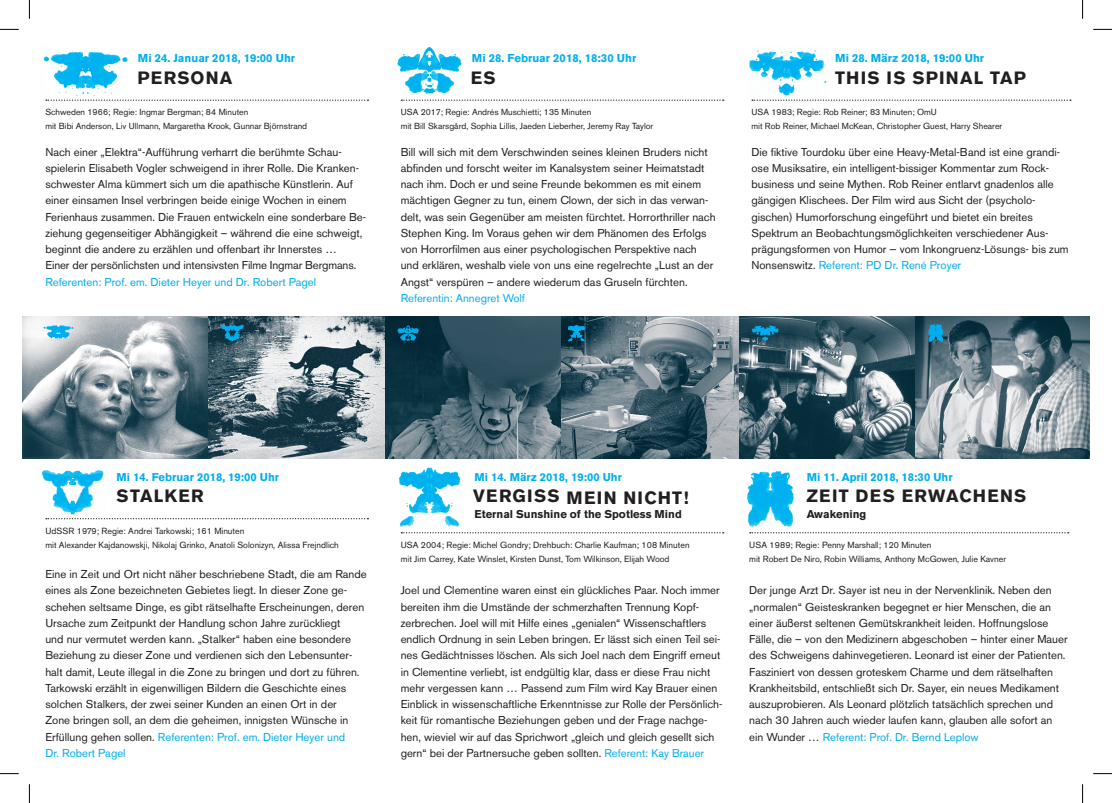
<style>
.page{position:relative;width:1112px;height:803px;background:#fff}
.page>*{position:absolute;margin:0;border:0;box-sizing:border-box;transform-origin:0 0}
.t1{font:700 17.62px "Akzidenz Grotesk BE";letter-spacing:.07em;color:#231f20}
.t2{font:11.38px/16.2px "Akzidenz Grotesk BE";color:#231f20}
.t3{font:700 11.38px "Akzidenz Grotesk BE";color:#00aeef}
.t4{font:11.38px "Akzidenz Grotesk BE";color:#00aeef}
.t5{font:700 11.25px "Akzidenz Grotesk BE";color:#00aeef}
.t6{font:11.25px "Akzidenz Grotesk BE";color:#00aeef}
.t7{font:700 11.25px "Akzidenz Grotesk BE";color:#231f20}
.t8{font:8.88px/14px "Akzidenz Grotesk BE";color:#231f20}
.t9{font:8.75px/14px "Akzidenz Grotesk BE";color:#231f20}
.s1{color:#00aeef}
.s2{font-size:11.25px;color:#00aeef}
.s3{font-size:11.38px;color:#231f20}
</style>
<div class="page">
<img style="left:41px;top:458px;width:65px;height:57px">
<img style="left:43px;top:51px;width:86px;height:50px">
<img style="left:747px;top:467px;width:53px;height:67px">
<img style="left:395px;top:458px;width:74px;height:76px">
<img style="left:749px;top:50px;width:78px;height:50px">
<img style="left:397px;top:47px;width:66px;height:54px">
<img style="left:22px;top:316px;width:539px;height:142px">
<img style="left:561px;top:316px;width:528px;height:142px">
<svg style="left:46px;top:100px;width:322px;height:1px"></svg>
<svg style="left:401px;top:100px;width:322px;height:1px"></svg>
<svg style="left:751px;top:100px;width:319px;height:1px"></svg>
<svg style="left:46px;top:518px;width:322px;height:1px"></svg>
<svg style="left:401px;top:532px;width:322px;height:1px"></svg>
<svg style="left:749px;top:532px;width:319px;height:1px"></svg>
<svg style="left:397px;top:325px;width:22px;height:16px"></svg>
<svg style="left:44px;top:325px;width:29px;height:16px"></svg>
<svg style="left:568px;top:325px;width:16px;height:16px"></svg>
<svg style="left:221px;top:325px;width:23px;height:16px"></svg>
<svg style="left:751px;top:325px;width:27px;height:16px"></svg>
<svg style="left:928px;top:324px;width:15px;height:18px"></svg>
<svg style="left:0;top:29px;width:19px;height:1px"></svg>
<svg style="left:1093px;top:29px;width:18px;height:1px"></svg>
<svg style="left:0;top:773px;width:19px;height:1px"></svg>
<svg style="left:1093px;top:773px;width:18px;height:1px"></svg>
<svg style="left:29px;top:0;width:1px;height:19px"></svg>
<svg style="left:29px;top:784px;width:1px;height:19px"></svg>
<svg style="left:1082px;top:0;width:1px;height:19px"></svg>
<svg style="left:1082px;top:784px;width:1px;height:19px"></svg>
<p class="t3" style="left:138px;top:52px;width:159px">Mi 24. Januar 2018, 19:00 Uhr</p>
<h1 class="t1" style="left:137px;top:67px;width:96px">PERSONA</h1>
<p class="t9" style="left:45px;top:105px;width:263px">Schweden 1966; Regie: Ingmar Bergman; 84 Minuten<br>mit Bibi Anderson, Liv Ullmann, Margaretha Krook, Gunnar Björnstrand</p>
<p class="t2" style="left:45px;top:144px;width:322px">Nach einer „Elektra“-Aufführung verharrt die berühmte Schau&shy;spielerin Elisabeth Vogler schweigend in ihrer Rolle. Die Kranken&shy;schwester Alma kümmert sich um die apathische Künstlerin. Auf einer einsamen Insel verbringen beide einige Wochen in einem Ferienhaus zusammen. Die Frauen entwickeln eine sonderbare Be&shy;ziehung gegenseitiger Abhängigkeit – während die eine schweigt, beginnt die andere zu erzählen und offenbart ihr Innerstes …<br>Einer der persönlichsten und intensivsten Filme Ingmar Bergmans.</p>
<p class="t4" style="left:45px;top:275px;width:272px">Referenten: Prof. em. Dieter Heyer und Dr. Robert Pagel</p>
<p class="t3" style="left:472px;top:52px;width:166px">Mi 28. Februar 2018, 18:30 Uhr</p>
<h1 class="t1" style="left:470px;top:67px;width:27px">ES</h1>
<p class="t9" style="left:400px;top:105px;width:254px">USA 2017; Regie: Andrés Muschietti; 135 Minuten<br>mit Bill Skarsgård, Sophia Lillis, Jaeden Lieberher, Jeremy Ray Taylor</p>
<p class="t2" style="left:400px;top:144px;width:316px">Bill will sich mit dem Verschwinden seines kleinen Bruders nicht abfinden und forscht weiter im Kanalsystem seiner Heimatstadt nach ihm. Doch er und seine Freunde bekommen es mit einem mächtigen Gegner zu tun, einem Clown, der sich in das verwan&shy;delt, was sein Gegenüber am meisten fürchtet. Horrorthriller nach Stephen King. Im Voraus gehen wir dem Phänomen des Erfolgs von Horrorfilmen aus einer psychologischen Perspektive nach und erklären, weshalb viele von uns eine regelrechte „Lust an der Angst“ verspüren – andere wiederum das Gruseln fürchten.</p>
<p class="t6" style="left:400px;top:291px;width:126px">Referentin: Annegret Wolf</p>
<p class="t3" style="left:835px;top:52px;width:150px">Mi 28. März 2018, 19:00 Uhr</p>
<h1 class="t1" style="left:835px;top:67px;width:192px">THIS IS SPINAL TAP</h1>
<p class="t9" style="left:751px;top:105px;width:252px">USA 1983; Regie: Rob Reiner; 83 Minuten; OmU<br>mit Rob Reiner, Michael McKean, Christopher Guest, Harry Shearer</p>
<p class="t2" style="left:751px;top:144px;width:319px">Die fiktive Tourdoku über eine Heavy-Metal-Band ist eine grandi&shy;ose Musiksatire, ein intelligent-bissiger Kommentar zum Rock&shy;business und seine Mythen. Rob Reiner entlarvt gnadenlos alle gängigen Klischees. Der Film wird aus Sicht der (psycholo&shy;gischen) Humorforschung eingeführt und bietet ein breites Spektrum an Beobachtungsmöglichkeiten verschiedener Aus&shy;prägungsformen von Humor — vom Inkongruenz-Lösungs- bis zum Nonsenswitz. <span class="s1">Referent: PD Dr. René Proyer</span></p>
<p class="t5" style="left:117px;top:470px;width:164px">Mi 14. Februar 2018, 19:00 Uhr</p>
<h1 class="t1" style="left:117px;top:486px;width:88px">STALKER</h1>
<p class="t8" style="left:45px;top:524px;width:295px">UdSSR 1979; Regie: Andrei Tarkowski; 161 Minuten<br>mit Alexander Kajdanowskji, Nikolaj Grinko, Anatoli Solonizyn, Alissa Frejndlich</p>
<p class="t2" style="left:45px;top:566px;width:323px">Eine in Zeit und Ort nicht näher beschriebene Stadt, die am Rande eines als Zone bezeichneten Gebietes liegt. In dieser Zone ge&shy;schehen seltsame Dinge, es gibt rätselhafte Erscheinungen, deren Ursache zum Zeitpunkt der Handlung schon Jahre zurückliegt<br>und nur vermutet werden kann. „Stalker“ haben eine besondere Beziehung zu dieser Zone und verdienen sich den Lebensunter&shy;halt damit, Leute illegal in die Zone zu bringen und dort zu führen.<br>Tarkowski erzählt in eigenwilligen Bildern die Geschichte eines solchen Stalkers, der zwei seiner Kunden an einen Ort in der<br>Zone bringen soll, an dem die geheimen, innigsten Wünsche in Erfüllung gehen sollen. <span class="s1">Referenten: Prof. em. Dieter Heyer und<br>Dr. Robert Pagel</span></p>
<p class="t5" style="left:474px;top:470px;width:149px">Mi 14. März 2018, 19:00 Uhr</p>
<h1 class="t1" style="left:473px;top:487px;width:217px">VERGISS MEIN NICHT!</h1>
<p class="t7" style="left:474px;top:507px;width:209px">Eternal Sunshine of the Spotless Mind</p>
<p class="t8" style="left:400px;top:538px;width:290px">USA 2004; Regie: Michel Gondry; Drehbuch: Charlie Kaufman; 108 Minuten mit Jim Carrey, Kate Winslet, Kirsten Dunst, Tom Wilkinson, Elijah Wood</p>
<p class="t2" style="left:400px;top:582px;width:323px">Joel und Clementine waren einst ein glückliches Paar. Noch immer bereiten ihm die Umstände der schmerzhaften Trennung Kopf&shy;zerbrechen. Joel will mit Hilfe eines „genialen“ Wissenschaftlers endlich Ordnung in sein Leben bringen. Er lässt sich einen Teil sei&shy;nes Gedächtnisses löschen. Als sich Joel nach dem Eingriff erneut in Clementine verliebt, ist endgültig klar, dass er diese Frau nicht mehr vergessen kann … Passend zum Film wird Kay Brauer einen Einblick in wissenschaftliche Erkenntnisse zur Rolle der Persönlich&shy;keit für romantische Beziehungen geben und der Frage nachge&shy;hen, wieviel wir auf das Sprichwort „gleich und gleich gesellt sich gern“ bei der Partnersuche geben sollten. <span class="s2">Referent: Kay Brauer</span></p>
<p class="t5" style="left:806px;top:470px;width:147px">Mi 11. April 2018, 18:30 Uhr</p>
<h1 class="t1" style="left:806px;top:486px;width:221px">ZEIT DES ERWACHENS</h1>
<p class="t7" style="left:806px;top:507px;width:61px">Awakening</p>
<p class="t8" style="left:749px;top:538px;width:258px">USA 1989; Regie: Penny Marshall; 120 Minuten<br>mit Robert De Niro, Robin Williams, Anthony McGowen, Julie Kavner</p>
<p class="t2" style="left:749px;top:582px;width:320px">Der junge Arzt Dr. Sayer ist neu in der Nervenklinik. Neben den „normalen“ Geisteskranken begegnet er hier Menschen, die an einer äußerst seltenen Gemütskrankheit leiden. Hoffnungslose Fälle, die – von den Medizinern abgeschoben – hinter einer Mauer des Schweigens dahinvegetieren. Leonard ist einer der Patienten.<br>Fasziniert von dessen groteskem Charme und dem rätselhaften Krankheitsbild, entschließt sich Dr. Sayer, ein neues Medikament auszuprobieren. Als Leonard plötzlich tatsächlich sprechen und nach 30 Jahren auch wieder laufen kann, glauben alle sofort an</p>
<p class="t6" style="left:749px;top:730px;width:231px"><span class="s3">ein Wunder …</span> Referent: Prof. Dr. Bernd Leplow</p>
</div>
